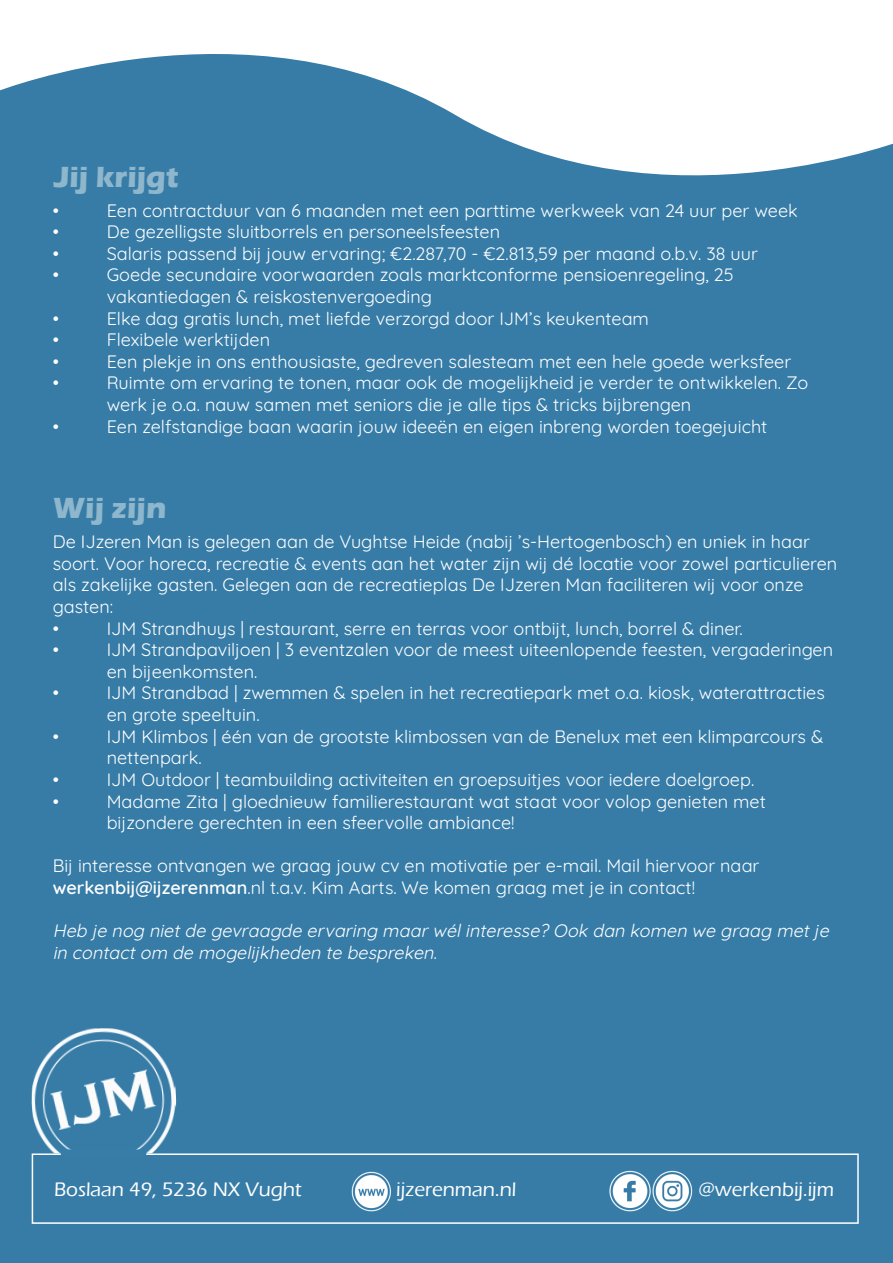
<style>
.page{position:relative;width:893px;height:1263px;background:#fff}
.page>*{position:absolute;margin:0;border:0;box-sizing:border-box;transform-origin:0 0}
.t1{font:700 30px "Eras ITC";color:#8eb6cc}
.t2{font:500 20.1px "Eras ITC";color:#fff}
.t3{font:18px/21.6px "Quicksand";color:#fff}
.t4{font:italic 18px/21.6px "Quicksand";color:#fff}
.s1{font-weight:600}
</style>
<div class="page">
<div style="left:0;top:54px;width:893px;height:1209px;background:#367ca7"></div>
<img style="left:609px;top:1170px;width:84px;height:42px">
<img style="left:351px;top:1171px;width:41px;height:40px">
<div style="left:32px;top:1153px;width:827px;height:71px;border:2px solid #fff"></div>
<img style="left:32px;top:1028px;width:144px;height:125px">
<div style="left:61px;top:1149px;width:85px;height:6px;background:#367da9"></div>
<h1 class="t1" style="left:54px;top:159px;width:126px">Jij krijgt</h1>
<p class="t3" style="left:53px;top:198px;width:8px">•</p>
<p class="t3" style="left:107px;top:198px;width:693px">Een contractduur van 6 maanden met een parttime werkweek van 24 uur per week</p>
<p class="t3" style="left:53px;top:219px;width:8px">•</p>
<p class="t3" style="left:107px;top:219px;width:395px">De gezelligste sluitborrels en personeelsfeesten</p>
<p class="t3" style="left:53px;top:241px;width:8px">•</p>
<p class="t3" style="left:107px;top:241px;width:653px">Salaris passend bij jouw ervaring; €2.287,70 - €2.813,59 per maand o.b.v. 38 uur</p>
<p class="t3" style="left:53px;top:262px;width:8px">•</p>
<p class="t3" style="left:107px;top:262px;width:628px">Goede secundaire voorwaarden zoals marktconforme pensioenregeling, 25 vakantiedagen &amp; reiskostenvergoeding</p>
<p class="t3" style="left:53px;top:306px;width:8px">•</p>
<p class="t3" style="left:107px;top:306px;width:544px">Elke dag gratis lunch, met liefde verzorgd door IJM’s keukenteam</p>
<p class="t3" style="left:53px;top:327px;width:8px">•</p>
<p class="t3" style="left:107px;top:327px;width:165px">Flexibele werktijden</p>
<p class="t3" style="left:53px;top:349px;width:8px">•</p>
<p class="t3" style="left:107px;top:349px;width:686px">Een plekje in ons enthousiaste, gedreven salesteam met een hele goede werksfeer</p>
<p class="t3" style="left:53px;top:370px;width:8px">•</p>
<p class="t3" style="left:107px;top:370px;width:703px">Ruimte om ervaring te tonen, maar ook de mogelijkheid je verder te ontwikkelen. Zo werk je o.a. nauw samen met seniors die je alle tips &amp; tricks bijbrengen</p>
<p class="t3" style="left:53px;top:414px;width:8px">•</p>
<p class="t3" style="left:107px;top:414px;width:662px">Een zelfstandige baan waarin jouw ideeën en eigen inbreng worden toegejuicht</p>
<h1 class="t1" style="left:53px;top:490px;width:115px">Wij zijn</h1>
<p class="t3" style="left:53px;top:529px;width:786px">De IJzeren Man is gelegen aan de Vughtse Heide (nabij ’s-Hertogenbosch) en uniek in haar soort. Voor horeca, recreatie &amp; events aan het water zijn wij dé locatie voor zowel particulieren als zakelijke gasten. Gelegen aan de recreatieplas De IJzeren Man faciliteren wij voor onze gasten:<br>•</p>
<p class="t3" style="left:107px;top:616px;width:638px">IJM Strandhuys | restaurant, serre en terras voor ontbijt, lunch, borrel &amp; diner.</p>
<p class="t3" style="left:53px;top:637px;width:8px">•</p>
<p class="t3" style="left:107px;top:637px;width:728px">IJM Strandpaviljoen | 3 eventzalen voor de meest uiteenlopende feesten, vergaderingen en bijeenkomsten.</p>
<p class="t3" style="left:53px;top:680px;width:8px">•</p>
<p class="t3" style="left:107px;top:680px;width:720px">IJM Strandbad | zwemmen &amp; spelen in het recreatiepark met o.a. kiosk, waterattracties en grote speeltuin.</p>
<p class="t3" style="left:53px;top:724px;width:8px">•</p>
<p class="t3" style="left:107px;top:724px;width:718px">IJM Klimbos | één van de grootste klimbossen van de Benelux met een klimparcours &amp; nettenpark.</p>
<p class="t3" style="left:53px;top:767px;width:8px">•</p>
<p class="t3" style="left:107px;top:767px;width:649px">IJM Outdoor | teambuilding activiteiten en groepsuitjes voor iedere doelgroep.</p>
<p class="t3" style="left:53px;top:788px;width:8px">•</p>
<p class="t3" style="left:107px;top:788px;width:661px">Madame Zita | gloednieuw familierestaurant wat staat voor volop genieten met bijzondere gerechten in een sfeervolle ambiance!</p>
<p class="t3" style="left:53px;top:853px;width:708px">Bij interesse ontvangen we graag jouw cv en motivatie per e-mail. Mail hiervoor naar <span class="s1">werkenbij@ijzerenman</span>.nl t.a.v. Kim Aarts. We komen graag met je in contact!</p>
<p class="t4" style="left:53px;top:918px;width:782px">Heb je nog nietde gevraagde ervaring maarwélinteresse?Ook dan komen we graag metje in contactom de mogelij kheden te bespreken.</p>
<p class="t2" style="left:54px;top:1178px;width:249px">Boslaan 49, 5236 NX Vught</p>
<p class="t2" style="left:396px;top:1178px;width:122px">ijzerenman.nl</p>
<p class="t2" style="left:698px;top:1178px;width:137px">@werkenbij.ijm</p>
</div>
